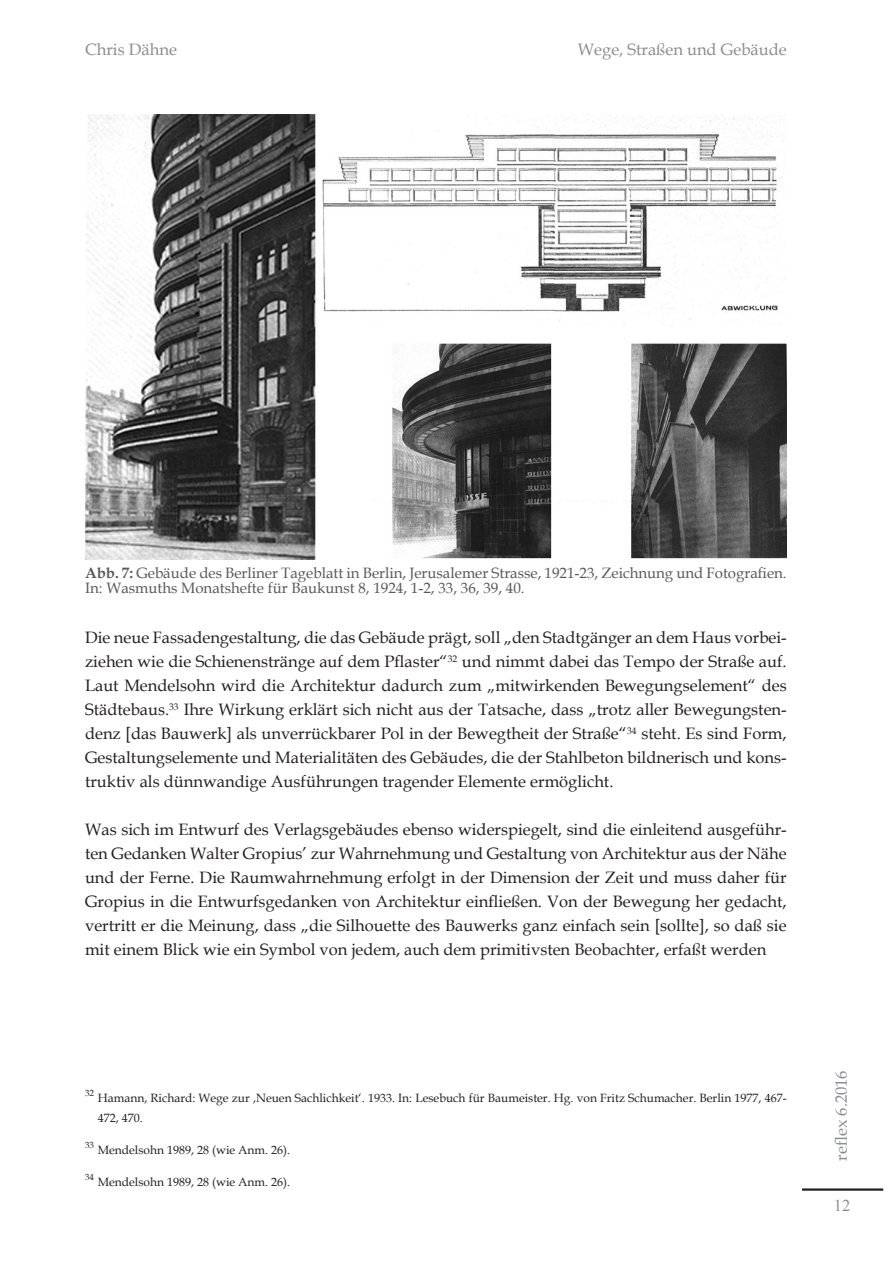
<style>
.page{position:relative;width:893px;height:1263px;background:#fff}
.page>*{position:absolute;margin:0;border:0;box-sizing:border-box;transform-origin:0 0}
.Text{font:16.5px/24px "Book Antiqua";color:#231f20;text-align:justify}
.t1{font:16.5px "Book Antiqua";color:#8a8c8f}
.t2{font:16.5px "Times New Roman";color:#8a8c8f}
.Bildunterschrift{font:15px/15px "Book Antiqua";color:#57585a}
.Fußnoten{font:12px/19.5px "Book Antiqua";color:#231f20}
.Fußnoten-2{font:9px "Book Antiqua";color:#231f20}
.s1{font-weight:700}
</style>
<div class="page">
<hr style="left:802px;top:1188px;width:81px;height:3px;background:#231f20">
<img style="left:85px;top:115px;width:702px;height:444px">
<p class="t1" style="left:85px;top:38px;width:93px">Chris Dähne</p>
<p class="t1" style="left:578px;top:37px;width:210px">Wege, Straßen und Gebäude</p>
<p class="Bildunterschrift" style="left:85px;top:565px;width:703px"><span class="s1">Abb. 7:</span> Gebäude des Berliner Tageblatt in Berlin, Jerusalemer Strasse, 1921-23, Zeichnung und Fotografien.<br>In: Wasmuths Monatshefte für Baukunst 8, 1924, 1-2, 33, 36, 39, 40.</p>
<p class="Text" style="left:85px;top:625px;width:703px">Die neue Fassadengestaltung, die das Gebäude prägt, soll „den Stadtgänger an dem Haus vorbei&shy;ziehen wie die Schienenstränge auf dem Pflaster“<sup>32</sup> und nimmt dabei das Tempo der Straße auf.<br>Laut Mendelsohn wird die Architektur dadurch zum „mitwirkenden Bewegungselement“ des Städtebaus.<sup>33</sup> Ihre Wirkung erklärt sich nicht aus der Tatsache, dass „trotz aller Bewegungsten&shy;denz [das Bauwerk] als unverrückbarer Pol in der Bewegtheit der Straße“<sup>34</sup> steht. Es sind Form, Gestaltungselemente und Materialitäten des Gebäudes, die der Stahlbeton bildnerisch und kons&shy;truktiv als dünnwandige Ausführungen tragender Elemente ermöglicht.</p>
<p class="Text" style="left:85px;top:817px;width:703px">Was sich im Entwurf des Verlagsgebäudes ebenso widerspiegelt, sind die einleitend ausgeführ&shy;ten Gedanken Walter Gropius’ zur Wahrnehmung und Gestaltung von Architektur aus der Nähe und der Ferne. Die Raumwahrnehmung erfolgt in der Dimension der Zeit und muss daher für Gropius in die Entwurfsgedanken von Architektur einfließen. Von der Bewegung her gedacht, vertritt er die Meinung, dass „die Silhouette des Bauwerks ganz einfach sein [sollte], so daß sie mit einem Blick wie ein Symbol von jedem, auch dem primitivsten Beobachter, erfaßt werden</p>
<p class="Fußnoten-2" style="left:85px;top:1087px;width:10px">32</p>
<p class="Fußnoten" style="left:98px;top:1088px;width:690px">Hamann, Richard: Wege zur ,Neuen Sachlichkeit‘. 1933. In: Lesebuch für Baumeister. Hg. von Fritz Schumacher. Berlin 1977, 467-<br>472, 470.</p>
<p class="Fußnoten-2" style="left:85px;top:1139px;width:10px">33</p>
<p class="Fußnoten" style="left:98px;top:1140px;width:194px">Mendelsohn 1989, 28 (wie Anm. 26).</p>
<p class="Fußnoten-2" style="left:85px;top:1171px;width:10px">34</p>
<p class="Fußnoten" style="left:98px;top:1172px;width:194px">Mendelsohn 1989, 28 (wie Anm. 26).</p>
<p class="t1" style="left:830px;top:1161px;width:92px;rotate:-90deg">reflex 6.2016</p>
<p class="t2" style="left:834px;top:1194px;width:18px">12</p>
</div>
